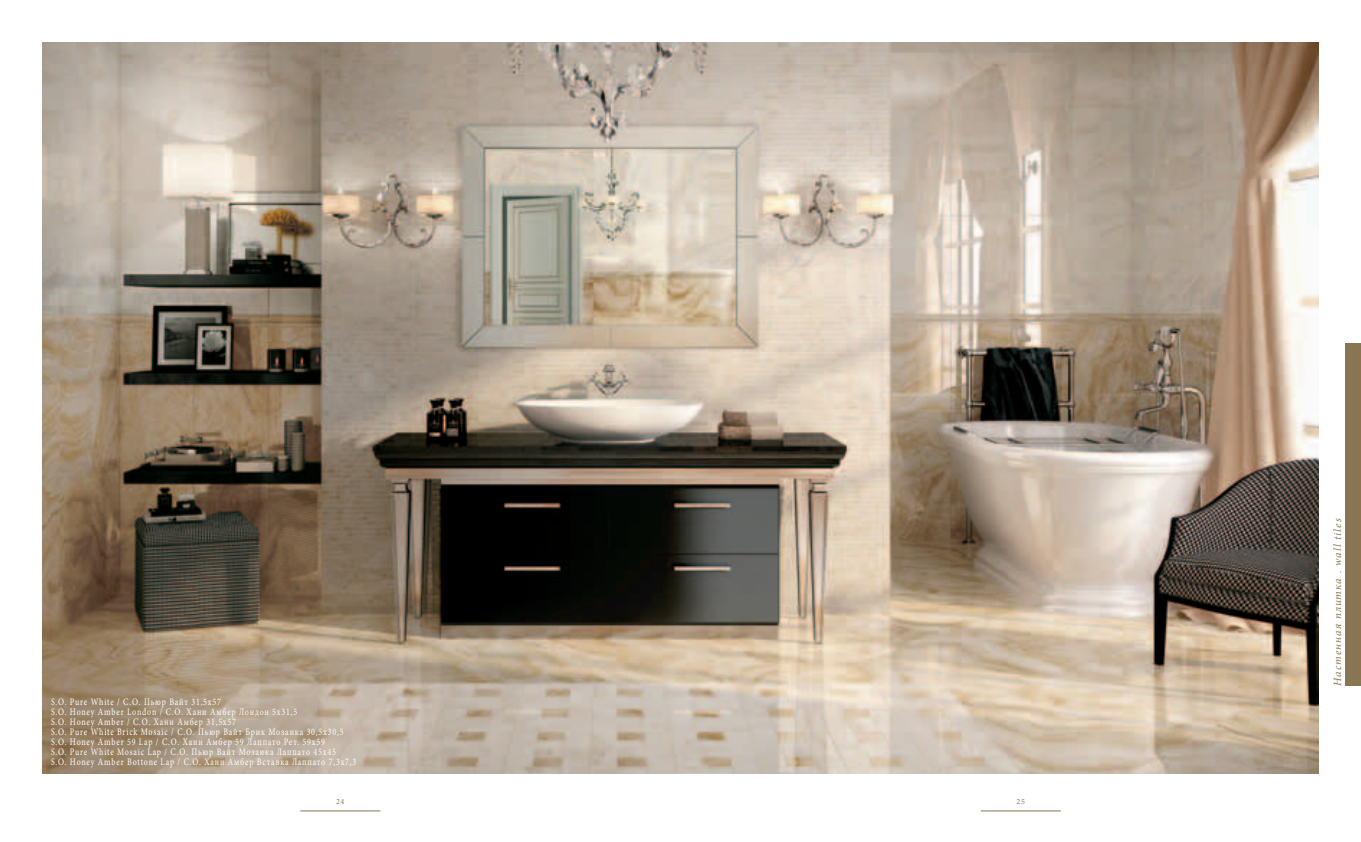
<style>
.page{position:relative;width:1361px;height:842px;background:#fff}
.page>*{position:absolute;margin:0;border:0;box-sizing:border-box;transform-origin:0 0}
.t1{font:italic 11px "Minion Pro";letter-spacing:.095em;color:#887551}
.t2{font:10px/10px "Minion Pro";letter-spacing:.1em;color:#fff;scale:.8 1}
.t3{font:8px "Minion Pro";color:#887551}
</style>
<div class="page">
<img style="left:43px;top:43px;width:1275px;height:730px">
<div style="left:1345px;top:343px;width:16px;height:342px;background:#887551"></div>
<hr style="left:300px;top:811px;width:80px;height:1px;background:#887551">
<hr style="left:981px;top:811px;width:79px;height:1px;background:#887551">
<p class="t2" style="left:51px;top:697px;width:383px">S.O. Pure White / С.О. Пьюр Вайт 31,5x57<br>S.O. Honey Amber London / С.О. Хани Амбер Лондон 5x31,5<br>S.O. Honey Amber / С.О. Хани Амбер 31,5x57<br>S.O. Pure White Brick Mosaic / С.О. Пьюр Вайт Брик Мозаика 30,5x30,5<br>S.O. Honey Amber 59 Lap / С.О. Хани Амбер 59 Лаппато Рет. 59x59<br>S.O. Pure White Mosaic Lap / С.О. Пьюр Вайт Мозаика Лаппато 45x45<br>S.O. Honey Amber Bottone Lap / С.О. Хани Амбер Вставка Лаппато 7,3x7,3</p>
<p class="t3" style="left:336px;top:799px;width:10px">24</p>
<p class="t3" style="left:1016px;top:799px;width:10px">25</p>
<p class="t1" style="left:1333px;top:685px;width:168px;rotate:-90deg">Hacтeннaя плиткa . wall tiles</p>
</div>
